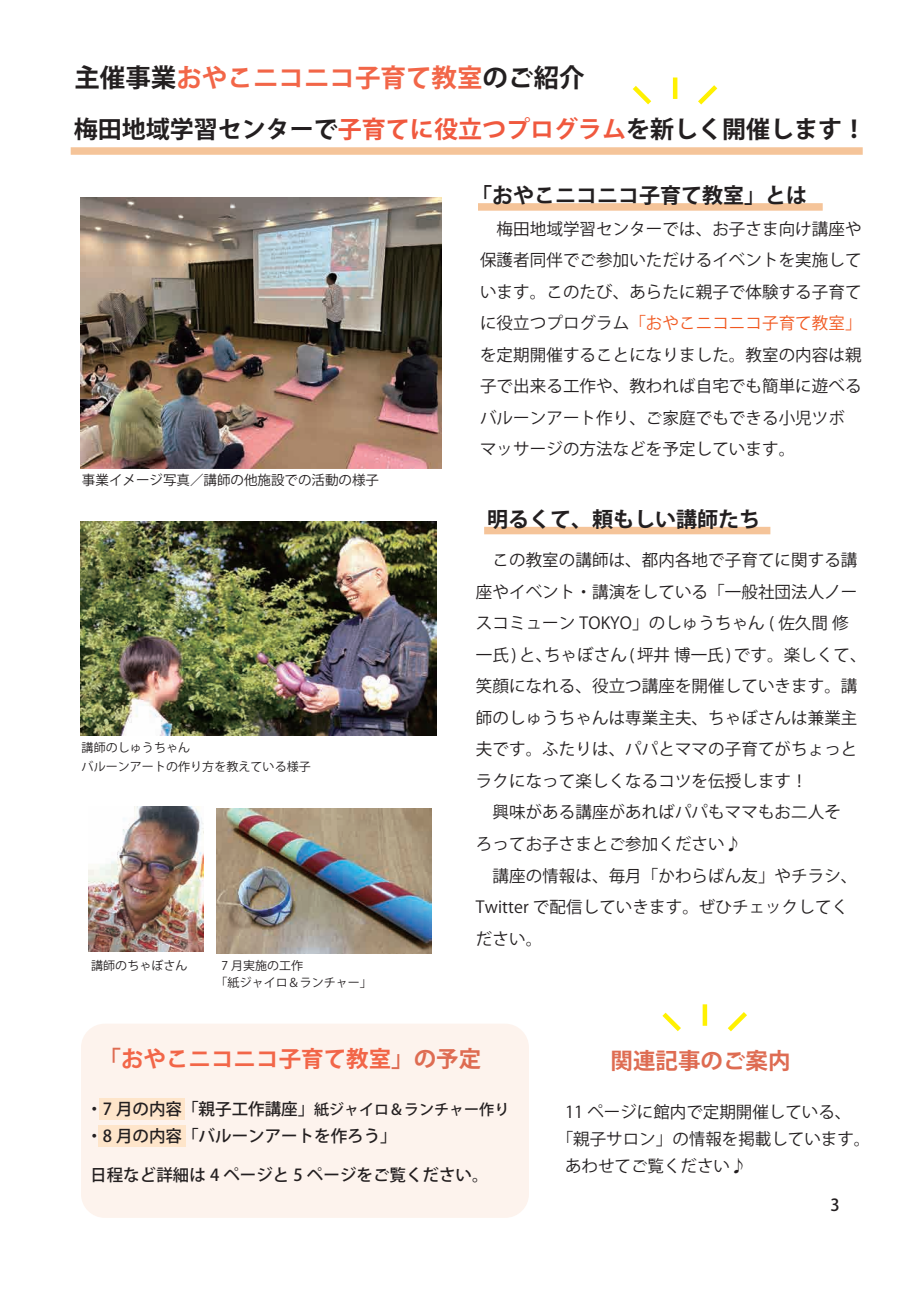
<style>
.page{position:relative;width:919px;height:1289px;background:#fff}
.page>*{position:absolute;margin:0;border:0;box-sizing:border-box;transform-origin:0 0}
.t1{font:700 25.5px "Koz Go Pr 6 N";color:#f26648}
.t2{font:700 24px "Koz Go Pr 6 N";color:#231f20}
.t3{font:700 22.5px "Koz Go Pr 6 N";color:#f26648}
.t4{font:700 22.5px "Koz Go Pr 6 N";color:#de6c52}
.t5{font:700 21px "Koz Go Pr 6 N";color:#231f20}
.t6{font:16.5px/31.5px "Koz Go Pr 6 N";letter-spacing:.005em;color:#231f20}
.t7{font:500 16.5px/27px "Koz Go Pr 6 N";color:#231f20}
.t8{font:13.5px "Koz Go Pr 6 N";color:#231f20}
.t9{font:12px/19.5px "Koz Go Pr 6 N";letter-spacing:.005em;color:#231f20}
.s1{color:#231f20}
.s2{color:#f0593e}
.s3{color:#f15921}
.s4{color:#de6c52}
.s5{font-size:15px}
</style>
<div class="page">
<div style="left:81px;top:1023px;width:448px;height:194px;background:#fdf3ed;border-radius:24px"></div>
<img style="left:81px;top:521px;width:355px;height:214px">
<img style="left:88px;top:806px;width:115px;height:145px">
<svg style="left:632px;top:86px;width:20px;height:19px"></svg>
<hr style="left:673px;top:77px;width:4px;height:22px;background:#fff101">
<svg style="left:698px;top:85px;width:20px;height:20px"></svg>
<div style="left:98px;top:1125px;width:87px;height:21px;background:#fee5ca"></div>
<div style="left:100px;top:1098px;width:85px;height:21px;background:#fee5ca"></div>
<img style="left:80px;top:198px;width:361px;height:271px">
<div style="left:71px;top:147px;width:791px;height:8px;background:#f5c499"></div>
<img style="left:216px;top:809px;width:216px;height:144px">
<div style="left:478px;top:203px;width:344px;height:8px;background:#f5c499"></div>
<svg style="left:662px;top:1012px;width:19px;height:20px"></svg>
<div style="left:702px;top:1004px;width:5px;height:21px;background:#fff101"></div>
<svg style="left:727px;top:1012px;width:20px;height:20px"></svg>
<div style="left:484px;top:527px;width:286px;height:7px;background:#f5c499"></div>
<h1 class="t1" style="left:74px;top:63px;width:511px"><span class="s1">主催事業</span>おやこニコニコ子育て教室<span class="s1">のご紹介</span></h1>
<h2 class="t2" style="left:74px;top:116px;width:794px">梅田地域学習センターで<span class="s2">子育てに役立つプログラム</span>を新しく開催します！</h2>
<p class="t5" style="left:471px;top:184px;width:337px">「おやこニコニコ子育て教室」とは</p>
<p class="t8" style="left:82px;top:472px;width:298px">事業イメージ写真／講師の他施設での活動の様子</p>
<p class="t9" style="left:82px;top:738px;width:231px">講師のしゅうちゃん<br>バルーンアートの作り方を教えている様子</p>
<p class="t9" style="left:91px;top:956px;width:98px">講師のちゃぼさん</p>
<p class="t9" style="left:216px;top:957px;width:157px;line-height:16.5px;text-indent:6px">7 月実施の工作<br>「紙ジャイロ＆ランチャー」</p>
<p class="t6" style="left:480px;top:213px;width:383px">　梅田地域学習センターでは、お子さま向け講座や保護者同伴でご参加いただけるイベントを実施しています。このたび、あらたに親子で体験する子育てに役立つプログラム<span class="s3">「おやこニコニコ子育て教室」</span>を定期開催することになりました。教室の内容は親子で出来る工作や、教われば自宅でも簡単に遊べるバルーンアート作り、ご家庭でもできる小児ツボマッサージの方法などを予定しています。</p>
<p class="t5" style="left:487px;top:508px;width:274px">明るくて、頼もしい講師たち</p>
<p class="t6" style="left:476px;top:545px;width:383px">　この教室の講師は、都内各地で子育てに関する講</p>
<p class="t6" style="left:476px;top:576px;width:383px">座やイベント・講演をしている「一般社団法人ノー</p>
<p class="t6" style="left:476px;top:608px;width:374px">スコミューン TOKYO」のしゅうちゃん ( 佐久間 修</p>
<p class="t6" style="left:476px;top:639px;width:392px">一氏 ) と、ちゃぼさん ( 坪井 博一氏 ) です。楽しくて、</p>
<p class="t6" style="left:476px;top:671px;width:383px">笑顔になれる、役立つ講座を開催していきます。講</p>
<p class="t6" style="left:476px;top:702px;width:383px">師のしゅうちゃんは専業主夫、ちゃぼさんは兼業主</p>
<p class="t6" style="left:476px;top:734px;width:383px">夫です。ふたりは、パパとママの子育てがちょっと</p>
<p class="t6" style="left:476px;top:765px;width:333px">ラクになって楽しくなるコツを伝授します！</p>
<p class="t6" style="left:492px;top:797px;width:350px">興味がある講座があればパパもママもお二人そ</p>
<p class="t6" style="left:476px;top:828px;width:267px">ろってお子さまとご参加ください♪</p>
<p class="t6" style="left:476px;top:860px;width:383px">　講座の情報は、毎月「かわらばん友」やチラシ、</p>
<p class="t6" style="left:476px;top:891px;width:373px">Twitter で配信していきます。ぜひチェックしてく</p>
<p class="t6" style="left:476px;top:923px;width:68px">ださい。</p>
<h3 class="t3" style="left:98px;top:1046px;width:384px"><span class="s4">「</span>おやこニコニコ子育て教室<span class="s4">」の予定</span></h3>
<p class="t7" style="left:86px;top:1095px;width:424px">・7 月の内容「親子工作講座」<span class="s5">紙ジャイロ＆ランチャー作り</span>・8 月の内容「バルーンアートを作ろう」</p>
<p class="t7" style="left:90px;top:1161px;width:400px">日程など詳細は 4 ページと 5 ページをご覧ください。</p>
<h3 class="t4" style="left:610px;top:1047px;width:181px">関連記事のご案内</h3>
<p class="t6" style="left:565px;top:1096px;width:288px">11 ページに館内で定期開催している、</p>
<p class="t6" style="left:556px;top:1123px;width:315px">「親子サロン」の情報を掲載しています。</p>
<p class="t6" style="left:565px;top:1150px;width:183px">あわせてご覧ください♪</p>
<p class="t7" style="left:830px;top:1191px;width:11px">3</p>
</div>
